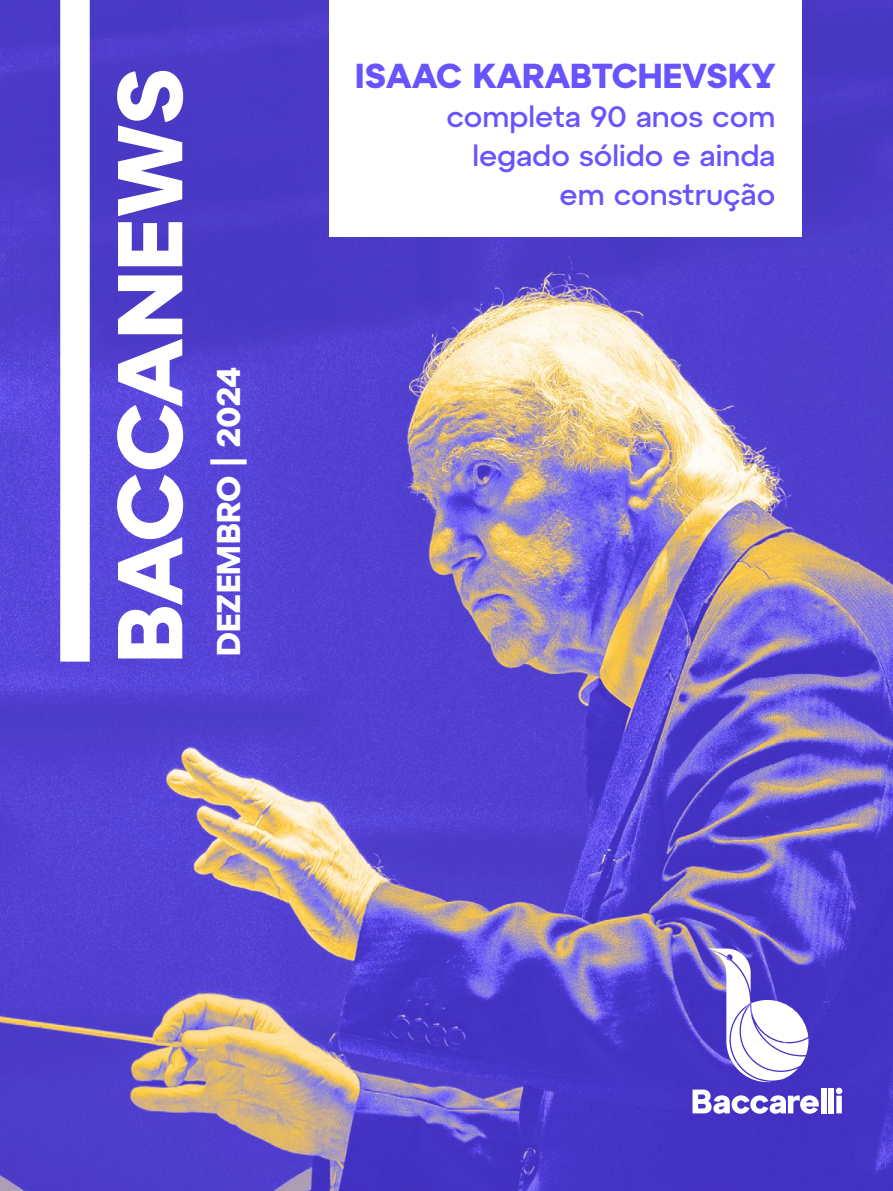
<style>
.page{position:relative;width:893px;height:1191px;background:#fff}
.page>*{position:absolute;margin:0;border:0;box-sizing:border-box;transform-origin:0 0}
.t1{font:700 91.8px "Atyp Text";letter-spacing:-.02em;color:#fff}
.t2{font:700 34.5px "Atyp Text";color:#6854ff}
.t3{font:700 32.85px "Atyp Text";color:#fff}
.t4{font:500 30px/39px "Atyp Text";color:#6854ff;text-align:right}
</style>
<div class="page">
<img style="left:0;top:0;width:893px;height:1191px">
<div style="left:60px;top:0;width:30px;height:661px;background:#fff"></div>
<div style="left:329px;top:0;width:472px;height:236px;background:#fff"></div>
<svg style="left:692px;top:1089px;width:128px;height:24px"></svg>
<div style="left:821px;top:1088px;width:5px;height:25px;background:#fff"></div>
<div style="left:828px;top:1088px;width:6px;height:25px;background:#fff"></div>
<svg style="left:836px;top:1087px;width:6px;height:26px"></svg>
<svg style="left:706px;top:948px;width:102px;height:134px"></svg>
<h1 class="t1" style="left:78px;top:663px;width:597px;rotate:-90deg">BACCANEWS</h1>
<p class="t3" style="left:203px;top:656px;width:290px;rotate:-90deg">DEZEMBRO | 2024</p>
<p class="t2" style="left:355px;top:49px;width:422px">ISAAC KARABTCHEVSKY</p>
<p class="t4" style="left:446px;top:95px;width:331px">completa 90 anos com legado sólido e ainda em construção</p>
</div>
